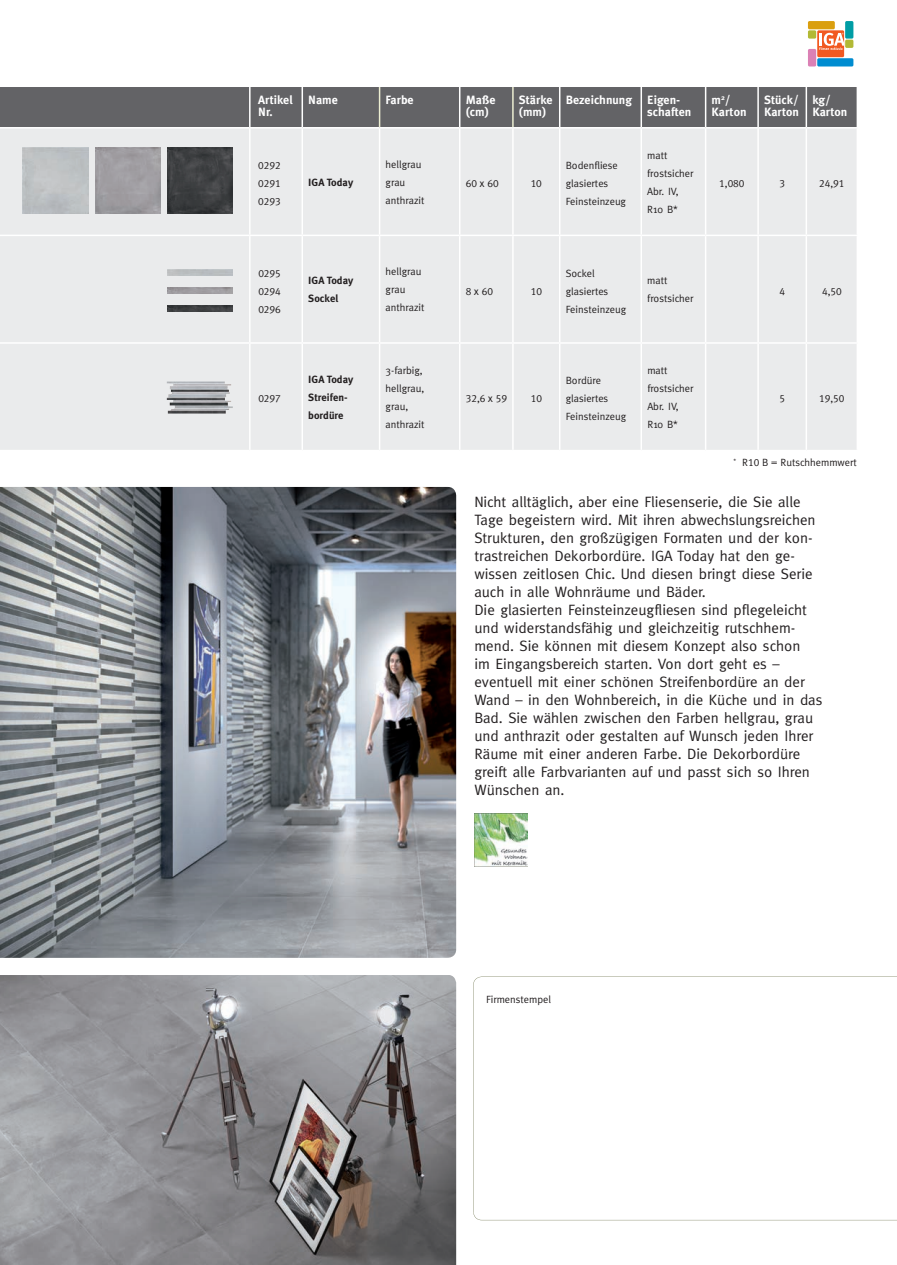
<style>
.page{position:relative;width:897px;height:1265px;background:#fff}
.page>*{position:absolute;margin:0;border:0;box-sizing:border-box;transform-origin:0 0}
.t1{font:15px/18px "Meta";color:#231f20}
.t2{font:700 12px/12px "Meta Plus";color:#fff}
.t3{font:10.5px/18px "Meta";color:#231f20}
.t4{font:10.5px/18px "Meta Plus Normal Caps";color:#231f20;text-align:justify}
.t5{font:700 10.5px/18px "Meta Plus";color:#231f20}
.s1{font-family:"Meta Plus Normal Caps"}
</style>
<div class="page">
<div style="left:0;top:87px;width:856px;height:40px;background:#636366"></div>
<div style="left:0;top:129px;width:856px;height:321px;background:#eaebec"></div>
<hr style="left:249px;top:87px;width:1px;height:40px;background:#fff">
<hr style="left:301px;top:87px;width:2px;height:40px;background:#fff">
<hr style="left:459px;top:87px;width:1px;height:40px;background:#fff">
<hr style="left:559px;top:87px;width:1px;height:40px;background:#fff">
<hr style="left:640px;top:87px;width:2px;height:40px;background:#fff">
<hr style="left:704px;top:87px;width:2px;height:40px;background:#fff">
<hr style="left:757px;top:87px;width:1px;height:40px;background:#fff">
<hr style="left:805px;top:87px;width:1px;height:40px;background:#fff">
<hr style="left:249px;top:128px;width:1px;height:107px;background:#fff">
<hr style="left:301px;top:128px;width:2px;height:107px;background:#fff">
<hr style="left:459px;top:128px;width:1px;height:107px;background:#fff">
<hr style="left:512px;top:128px;width:1px;height:107px;background:#fff">
<hr style="left:559px;top:128px;width:1px;height:107px;background:#fff">
<hr style="left:640px;top:128px;width:2px;height:107px;background:#fff">
<hr style="left:704px;top:128px;width:2px;height:107px;background:#fff">
<hr style="left:757px;top:128px;width:1px;height:107px;background:#fff">
<hr style="left:805px;top:128px;width:1px;height:107px;background:#fff">
<hr style="left:249px;top:236px;width:1px;height:106px;background:#fff">
<hr style="left:301px;top:236px;width:2px;height:106px;background:#fff">
<hr style="left:459px;top:236px;width:1px;height:106px;background:#fff">
<hr style="left:512px;top:236px;width:1px;height:106px;background:#fff">
<hr style="left:559px;top:236px;width:1px;height:106px;background:#fff">
<hr style="left:640px;top:236px;width:2px;height:106px;background:#fff">
<hr style="left:704px;top:236px;width:2px;height:106px;background:#fff">
<hr style="left:757px;top:236px;width:1px;height:106px;background:#fff">
<hr style="left:805px;top:236px;width:1px;height:106px;background:#fff">
<hr style="left:249px;top:344px;width:1px;height:106px;background:#fff">
<hr style="left:301px;top:344px;width:2px;height:106px;background:#fff">
<hr style="left:459px;top:344px;width:1px;height:106px;background:#fff">
<hr style="left:512px;top:344px;width:1px;height:106px;background:#fff">
<hr style="left:559px;top:344px;width:1px;height:106px;background:#fff">
<hr style="left:640px;top:344px;width:2px;height:106px;background:#fff">
<hr style="left:704px;top:344px;width:2px;height:106px;background:#fff">
<hr style="left:757px;top:344px;width:1px;height:106px;background:#fff">
<hr style="left:805px;top:344px;width:1px;height:106px;background:#fff">
<hr style="left:379px;top:87px;width:1px;height:40px;background:#eceed2">
<hr style="left:512px;top:87px;width:1px;height:40px;background:#eceed2">
<hr style="left:379px;top:128px;width:1px;height:107px;background:#fff">
<hr style="left:0;top:235px;width:250px;height:1px;background:#fff">
<hr style="left:250px;top:235px;width:52px;height:1px;background:#fff">
<hr style="left:302px;top:235px;width:77px;height:1px;background:#fff">
<hr style="left:379px;top:235px;width:80px;height:1px;background:#fff">
<hr style="left:379px;top:236px;width:1px;height:106px;background:#fff">
<hr style="left:459px;top:235px;width:54px;height:1px;background:#fff">
<hr style="left:513px;top:235px;width:46px;height:1px;background:#fff">
<hr style="left:559px;top:235px;width:82px;height:1px;background:#fff">
<hr style="left:641px;top:235px;width:64px;height:1px;background:#fff">
<hr style="left:705px;top:235px;width:53px;height:1px;background:#fff">
<hr style="left:758px;top:235px;width:48px;height:1px;background:#fff">
<hr style="left:806px;top:235px;width:51px;height:1px;background:#fff">
<hr style="left:0;top:342px;width:250px;height:2px;background:#fff">
<hr style="left:250px;top:342px;width:52px;height:2px;background:#fff">
<hr style="left:302px;top:342px;width:77px;height:2px;background:#fff">
<hr style="left:379px;top:342px;width:80px;height:2px;background:#fff">
<hr style="left:379px;top:344px;width:1px;height:106px;background:#fff">
<hr style="left:459px;top:342px;width:54px;height:2px;background:#fff">
<hr style="left:513px;top:342px;width:46px;height:2px;background:#fff">
<hr style="left:559px;top:342px;width:82px;height:2px;background:#fff">
<hr style="left:641px;top:342px;width:64px;height:2px;background:#fff">
<hr style="left:705px;top:342px;width:53px;height:2px;background:#fff">
<hr style="left:758px;top:342px;width:48px;height:2px;background:#fff">
<hr style="left:806px;top:342px;width:51px;height:2px;background:#fff">
<div style="left:807px;top:21px;width:27px;height:8px;background:#da9f0f;border-radius:2px"></div>
<div style="left:845px;top:21px;width:8px;height:18px;background:#009da5;border-radius:2px"></div>
<div style="left:807px;top:30px;width:9px;height:9px;background:#b2b935;border-radius:2px"></div>
<div style="left:845px;top:40px;width:8px;height:8px;background:#b2b935;border-radius:2px"></div>
<div style="left:807px;top:49px;width:9px;height:17px;background:#db81b5;border-radius:2px"></div>
<div style="left:817px;top:58px;width:36px;height:8px;background:#008cd0;border-radius:2px"></div>
<div style="left:817px;top:30px;width:27px;height:27px;background:#f15921;border-radius:2px"></div>
<svg style="left:819px;top:33px;width:25px;height:17px"></svg>
<img style="left:0;top:975px;width:456px;height:290px">
<img style="left:0;top:487px;width:456px;height:471px">
<img style="left:474px;top:813px;width:53px;height:53px">
<svg style="left:473px;top:976px;width:423px;height:244px"></svg>
<div style="left:23px;top:148px;width:65px;height:65px;background:#bdc1c3"></div>
<img style="left:95px;top:148px;width:65px;height:65px">
<img style="left:167px;top:148px;width:66px;height:65px">
<img style="left:167px;top:269px;width:66px;height:7px">
<img style="left:167px;top:287px;width:65px;height:7px">
<img style="left:167px;top:305px;width:65px;height:7px">
<img style="left:167px;top:381px;width:66px;height:32px">
<p class="t2" style="left:258px;top:94px;width:36px">Artikel<br>Nr.</p>
<p class="t2" style="left:308px;top:94px;width:31px">Name</p>
<p class="t2" style="left:385px;top:94px;width:30px">Farbe</p>
<p class="t2" style="left:465px;top:94px;width:31px">Maße (cm)</p>
<p class="t2" style="left:519px;top:94px;width:35px">Stärke (mm)</p>
<p class="t2" style="left:565px;top:94px;width:68px">Bezeichnung</p>
<p class="t2" style="left:647px;top:94px;width:46px">Eigen&shy;schaften</p>
<p class="t2" style="left:711px;top:94px;width:36px">m<sup>2</sup>/<br>Karton</p>
<p class="t2" style="left:764px;top:94px;width:36px">Stück/<br>Karton</p>
<p class="t2" style="left:812px;top:94px;width:36px">kg/<br>Karton</p>
<p class="t4" style="left:258px;top:156px;width:24px">0292<br>0291<br>0293</p>
<p class="t5" style="left:308px;top:173px;width:47px">IGA Today</p>
<p class="t3" style="left:385px;top:155px;width:40px">hellgrau grau anthrazit</p>
<p class="t4" style="left:258px;top:264px;width:24px">0295<br>0294<br>0296</p>
<p class="t5" style="left:308px;top:271px;width:47px">IGA Today<br>Sockel</p>
<p class="t3" style="left:385px;top:262px;width:40px">hellgrau grau anthrazit</p>
<p class="t4" style="left:258px;top:390px;width:24px">0297</p>
<p class="t5" style="left:308px;top:370px;width:47px">IGA Today<br>Streifen&shy;bordüre</p>
<p class="t3" style="left:385px;top:361px;width:40px">3-farbig, hellgrau, grau, anthrazit</p>
<p class="t4" style="left:465px;top:174px;width:34px">60 x 60</p>
<p class="t4" style="left:530px;top:174px;width:13px">10</p>
<p class="t4" style="left:465px;top:282px;width:29px">8 x 60</p>
<p class="t4" style="left:530px;top:282px;width:13px">10</p>
<p class="t4" style="left:465px;top:390px;width:43px">32,6 x 59</p>
<p class="t4" style="left:530px;top:390px;width:13px">10</p>
<p class="t3" style="left:565px;top:156px;width:62px">Bodenfliese glasiertes<br>Feinsteinzeug</p>
<p class="t3" style="left:647px;top:146px;width:48px">matt frostsicher<br>Abr. IV,<br>R10 B*</p>
<p class="t4" style="left:719px;top:174px;width:27px">1,080</p>
<p class="t4" style="left:779px;top:174px;width:7px">3</p>
<p class="t4" style="left:819px;top:174px;width:27px">24,91</p>
<p class="t3" style="left:565px;top:264px;width:62px">Sockel glasiertes<br>Feinsteinzeug</p>
<p class="t3" style="left:647px;top:271px;width:48px">matt frostsicher</p>
<p class="t4" style="left:779px;top:282px;width:7px">4</p>
<p class="t4" style="left:821px;top:282px;width:21px">4,50</p>
<p class="t3" style="left:565px;top:372px;width:62px">Bordüre glasiertes<br>Feinsteinzeug</p>
<p class="t3" style="left:647px;top:361px;width:48px">matt frostsicher<br>Abr. IV,<br>R10 B*</p>
<p class="t4" style="left:779px;top:390px;width:7px">5</p>
<p class="t4" style="left:819px;top:390px;width:27px">19,50</p>
<p class="t3" style="left:733px;top:453px;width:125px"><sup>*</sup> <span class="s1">R10 B =</span> Rutschhemmwert</p>
<p class="t1" style="left:474px;top:492px;width:349px">Nicht alltäglich, aber eine Fliesenserie, die Sie alle Tage begeistern wird. Mit ihren abwechslungsreichen Strukturen, den großzügigen Formaten und der kon&shy;trastreichen Dekorbordüre. IGA Today hat den ge&shy;wissen zeitlosen Chic. Und diesen bringt diese Serie auch in alle Wohnräume und Bäder.<br>Die glasierten Feinsteinzeugfliesen sind pflegeleicht und widerstandsfähig und gleichzeitig rutschhem&shy;mend. Sie können mit diesem Konzept also schon<br>im Eingangsbereich starten. Von dort geht es – eventuell mit einer schönen Streifenbordüre an der Wand – in den Wohnbereich, in die Küche und in das Bad. Sie wählen zwischen den Farben hellgrau, grau und anthrazit oder gestalten auf Wunsch jeden Ihrer Räume mit einer anderen Farbe. Die Dekorbordüre greift alle Farbvarianten auf und passt sich so Ihren Wünschen an.</p>
<p class="t3" style="left:486px;top:990px;width:66px">Firmenstempel</p>
</div>
